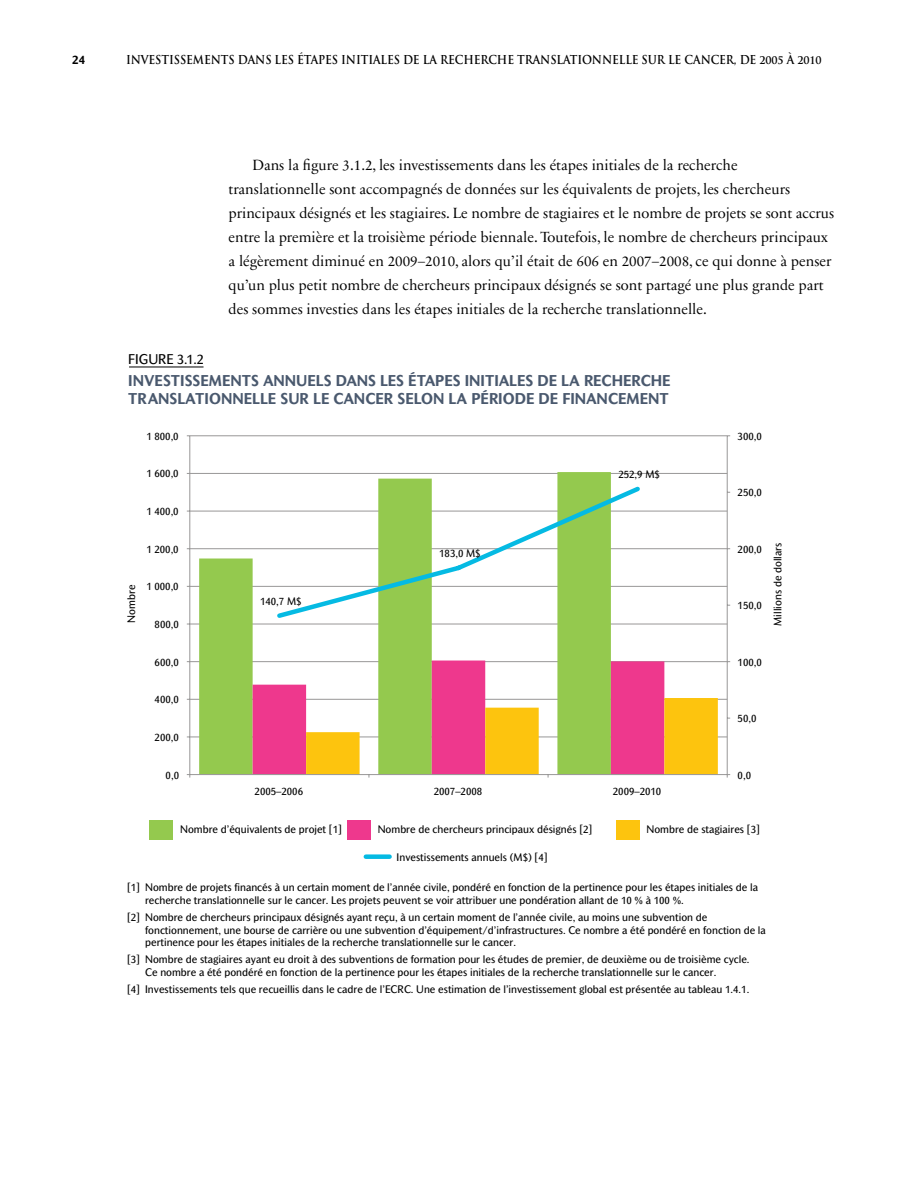
<style>
.page{position:relative;width:918px;height:1188px;background:#fff}
.page>*{position:absolute;margin:0;border:0;box-sizing:border-box;transform-origin:0 0}
.t1{font:15px/24px "Sabon Next LT Display";color:#000}
.t2{font:700 15px/18px "Mahsuri Sans";color:#4a596e}
.t3{font:13.5px "Mahsuri Sans";color:#000}
.t4{font:700 12px "Trajan Pro";letter-spacing:-.01em;color:#000;scale:.9 1}
.t5{font:700 12px "Mahsuri Sans";color:#000}
.t6{font:10.5px/12.6px "Mahsuri Sans";color:#000}
</style>
<div class="page">
<hr style="left:129px;top:367px;width:75px;height:1px;background:#000">
<hr style="left:190px;top:737px;width:537px;height:1px;background:#989797">
<hr style="left:190px;top:699px;width:537px;height:1px;background:#989797">
<hr style="left:190px;top:661px;width:537px;height:1px;background:#989797">
<hr style="left:190px;top:624px;width:537px;height:1px;background:#989797">
<hr style="left:190px;top:586px;width:537px;height:1px;background:#989797">
<hr style="left:190px;top:548px;width:537px;height:1px;background:#989797">
<hr style="left:190px;top:511px;width:537px;height:1px;background:#989797">
<hr style="left:190px;top:473px;width:537px;height:1px;background:#989797">
<hr style="left:190px;top:435px;width:537px;height:1px;background:#989797">
<svg style="left:199px;top:472px;width:412px;height:302px"></svg>
<svg style="left:253px;top:661px;width:411px;height:113px"></svg>
<hr style="left:727px;top:436px;width:1px;height:339px;background:#989797">
<hr style="left:189px;top:436px;width:1px;height:339px;background:#989797">
<hr style="left:190px;top:774px;width:537px;height:1px;background:#989797">
<svg style="left:306px;top:698px;width:412px;height:80px"></svg>
<svg style="left:274px;top:483px;width:370px;height:138px"></svg>
<div style="left:149px;top:820px;width:24px;height:20px;background:#94c94e"></div>
<div style="left:347px;top:820px;width:24px;height:20px;background:#ee388d"></div>
<div style="left:616px;top:820px;width:23px;height:20px;background:#fdc40e"></div>
<div style="left:366px;top:854px;width:24px;height:5px;background:#05bae3"></div>
<p class="t5" style="left:72px;top:52px;width:15px">24</p>
<p class="t4" style="left:126px;top:52px;width:775px">INVESTISS EMENTS DANS LES ÉTAPES INITIALES DE LA RECHERCHE TRANS LATIONNELLE SUR LE CANCER, DE 2005 À 2010</p>
<p class="t1" style="left:229px;top:153px;width:607px;text-indent:24px">Dans la figure 3.1.2, les investissements dans les étapes initiales de la recherche translationnelle sont accompagnés de données sur les équivalents de projets, les chercheurs principaux désignés et les stagiaires. Le nombre de stagiaires et le nombre de projets se sont accrus entre la première et la troisième période biennale. Toutefois, le nombre de chercheurs principaux a légèrement diminué en 2009–2010, alors qu’il était de 606 en 2007–2008, ce qui donne à penser qu’un plus petit nombre de chercheurs principaux désignés se sont partagé une plus grande part des sommes investies dans les étapes initiales de la recherche translationnelle.</p>
<p class="t3" style="left:128px;top:351px;width:77px">FIGURE 3.1.2</p>
<p class="t2" style="left:128px;top:372px;width:544px">INVESTISSEMENTS ANNUELS DANS LES ÉTAPES INITIALES DE LA RECHERCHE<br>TRANSLATIONNELLE SUR LE CANCER SELON LA PÉRIODE DE FINANCEMENT</p>
<p class="t6" style="left:125px;top:623px;width:39px;rotate:-90deg">Nombre</p>
<p class="t6" style="left:146px;top:430px;width:34px">1 800,0</p>
<p class="t6" style="left:146px;top:467px;width:34px">1 600,0</p>
<p class="t6" style="left:146px;top:505px;width:34px">1 400,0</p>
<p class="t6" style="left:146px;top:543px;width:34px">1 200,0</p>
<p class="t6" style="left:146px;top:580px;width:34px">1 000,0</p>
<p class="t6" style="left:155px;top:618px;width:26px">800,0</p>
<p class="t6" style="left:155px;top:656px;width:26px">600,0</p>
<p class="t6" style="left:155px;top:693px;width:26px">400,0</p>
<p class="t6" style="left:155px;top:731px;width:26px">200,0</p>
<p class="t6" style="left:260px;top:595px;width:43px">140,7 M$</p>
<p class="t6" style="left:439px;top:547px;width:43px">183,0 M$</p>
<p class="t6" style="left:618px;top:468px;width:43px">252,9 M$</p>
<p class="t6" style="left:738px;top:430px;width:26px">300,0</p>
<p class="t6" style="left:738px;top:486px;width:26px">250,0</p>
<p class="t6" style="left:738px;top:543px;width:26px">200,0</p>
<p class="t6" style="left:738px;top:599px;width:26px">150,0</p>
<p class="t6" style="left:772px;top:626px;width:85px;rotate:-90deg">Millions de dollars</p>
<p class="t6" style="left:738px;top:656px;width:26px">100,0</p>
<p class="t6" style="left:738px;top:712px;width:20px">50,0</p>
<p class="t6" style="left:166px;top:768px;width:15px">0,0</p>
<p class="t6" style="left:255px;top:785px;width:50px">2005–2006</p>
<p class="t6" style="left:434px;top:785px;width:50px">2007–2008</p>
<p class="t6" style="left:613px;top:785px;width:50px">2009–2010</p>
<p class="t6" style="left:738px;top:768px;width:15px">0,0</p>
<p class="t6" style="left:180px;top:822px;width:163px">Nombre d’équivalents de projet [1]</p>
<p class="t6" style="left:378px;top:822px;width:216px">Nombre de chercheurs principaux désignés [2]</p>
<p class="t6" style="left:647px;top:822px;width:115px">Nombre de stagiaires [3]</p>
<p class="t6" style="left:397px;top:851px;width:152px">Investissements annuels (M$) [4]</p>
<p class="t6" style="left:145px;top:881px;width:614px;text-indent:-18px">[1] Nombre de projets financés à un certain moment de l’année civile, pondéré en fonction de la pertinence pour les étapes initiales de la recherche translationnelle sur le cancer. Les projets peuvent se voir attribuer une pondération allant de 10 % à 100 %.</p>
<p class="t6" style="left:145px;top:911px;width:622px;text-indent:-18px">[2] Nombre de chercheurs principaux désignés ayant reçu, à un certain moment de l’année civile, au moins une subvention de fonctionnement, une bourse de carrière ou une subvention d’équipement/d’infrastructures. Ce nombre a été pondéré en fonction de la pertinence pour les étapes initiales de la recherche translationnelle sur le cancer.</p>
<p class="t6" style="left:145px;top:953px;width:606px;text-indent:-18px">[3] Nombre de stagiaires ayant eu droit à des subventions de formation pour les études de premier, de deuxième ou de troisième cycle.<br>Ce nombre a été pondéré en fonction de la pertinence pour les étapes initiales de la recherche translationnelle sur le cancer.</p>
<p class="t6" style="left:127px;top:983px;width:624px">[4] Investissements tels que recueillis dans le cadre de l’ECRC. Une estimation de l’investissement global est présentée au tableau 1.4.1.</p>
</div>
